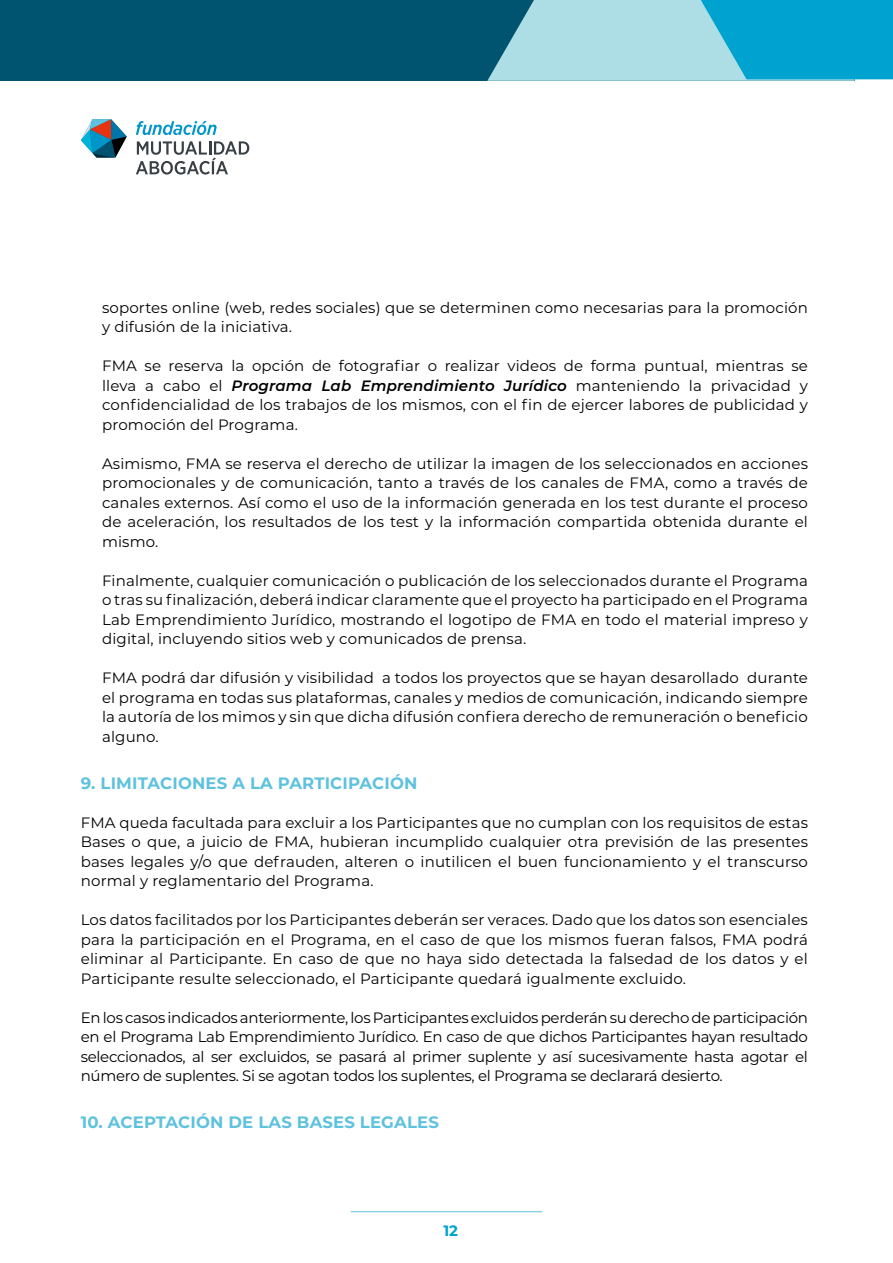
<style>
.page{position:relative;width:893px;height:1263px;background:#fff}
.page>*{position:absolute;margin:0;border:0;box-sizing:border-box;transform-origin:0 0}
.t1{font:700 16.5px "Montserrat";letter-spacing:.01em;color:#5ec2de}
.t2{font:15px/19.5px "Montserrat";letter-spacing:.01em;color:#000;text-align:justify}
.t3{font:700 15px "Montserrat";color:#00a3cf}
.s1{font-weight:600;font-style:italic}
</style>
<div class="page">
<hr style="left:351px;top:1211px;width:191px;height:1px;background:#5ec2de">
<div style="left:0;top:0;width:855px;height:80px;background:#005470"></div>
<svg style="left:487px;top:0;width:406px;height:81px;background:#5cbdd5"></svg>
<svg style="left:81px;top:119px;width:46px;height:39px"></svg>
<svg style="left:136px;top:121px;width:81px;height:14px"></svg>
<svg style="left:136px;top:141px;width:113px;height:34px"></svg>
<p class="t2" style="left:102px;top:297px;width:707px">soportes online (web, redes sociales) que se determinen como necesarias para la promoción y difusión de la iniciativa.</p>
<p class="t2" style="left:102px;top:356px;width:707px">FMA se reserva la opción de fotografiar o realizar videos de forma puntual, mientras se lleva a cabo el <span class="s1">Programa Lab Emprendimiento Jurídico</span> manteniendo la privacidad y confidencialidad de los trabajos de los mismos, con el fin de ejercer labores de publicidad y promoción del Programa.</p>
<p class="t2" style="left:102px;top:453px;width:707px">Asimismo, FMA se reserva el derecho de utilizar la imagen de los seleccionados en acciones promocionales y de comunicación, tanto a través de los canales de FMA, como a través de canales externos. Así como el uso de la información generada en los test durante el proceso de aceleración, los resultados de los test y la información compartida obtenida durante el mismo.</p>
<p class="t2" style="left:102px;top:570px;width:707px">Finalmente, cualquier comunicación o publicación de los seleccionados durante el Programa o tras su finalización, deberá indicar claramente que el proyecto ha participado en el Programa Lab Emprendimiento Jurídico, mostrando el logotipo de FMA en todo el material impreso y digital, incluyendo sitios web y comunicados de prensa.</p>
<p class="t2" style="left:102px;top:668px;width:707px">FMA podrá dar difusión y visibilidad a todos los proyectos que se hayan desarollado durante el programa en todas sus plataformas, canales y medios de comunicación, indicando siempre la autoría de los mimos y sin que dicha difusión confiera derecho de remuneración o beneficio alguno.</p>
<p class="t1" style="left:81px;top:771px;width:338px">9. LIMITACIONES A LA PARTICIPACIÓN</p>
<p class="t2" style="left:81px;top:812px;width:729px">FMA queda facultada para excluir a los Participantes que no cumplan con los requisitos de estas Bases o que, a juicio de FMA, hubieran incumplido cualquier otra previsión de las presentes bases legales y/o que defrauden, alteren o inutilicen el buen funcionamiento y el transcurso normal y reglamentario del Programa.</p>
<p class="t2" style="left:81px;top:910px;width:729px">Los datos facilitados por los Participantes deberán ser veraces. Dado que los datos son esenciales para la participación en el Programa, en el caso de que los mismos fueran falsos, FMA podrá eliminar al Participante. En caso de que no haya sido detectada la falsedad de los datos y el Participante resulte seleccionado, el Participante quedará igualmente excluido.</p>
<p class="t2" style="left:81px;top:1007px;width:729px">En los casos indicados anteriormente, los Participantes excluidos perderán su derecho de participación en el Programa Lab Emprendimiento Jurídico. En caso de que dichos Participantes hayan resultado seleccionados, al ser excluidos, se pasará al primer suplente y así sucesivamente hasta agotar el número de suplentes. Si se agotan todos los suplentes, el Programa se declarará desierto.</p>
<p class="t1" style="left:81px;top:1110px;width:360px">10. ACEPTACIÓN DE LAS BASES LEGALES</p>
<p class="t3" style="left:444px;top:1219px;width:16px">12</p>
</div>
